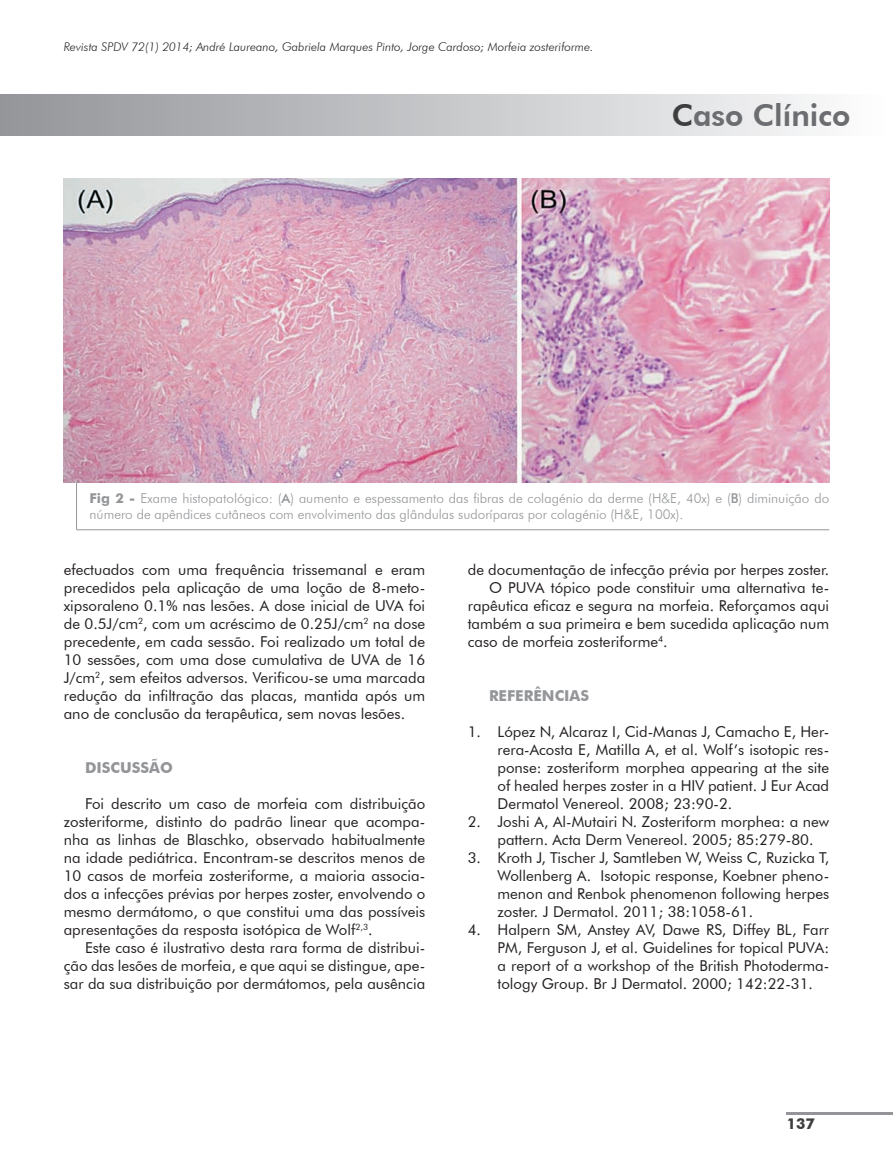
<style>
.page{position:relative;width:893px;height:1170px;background:#fff}
.page>*{position:absolute;margin:0;border:0;box-sizing:border-box;transform-origin:0 0}
.t1{font:800 30px "Futura BT";color:#6c6d70}
.t2{font:15px/18px "Futura BT";color:#231f20;text-align:justify}
.t3{font:700 15px "Futura BT";color:#939598}
.t4{font:700 15px "Futura BT";color:#3e3e3f}
.t5{font:300 13.5px/16.2px "Futura BT";color:#939598}
.t6{font:italic 300 12px "Futura BT";color:#231f20}
.s1{color:#3e3e3f}
.s2{font-weight:700}
.s3{font-weight:500}
</style>
<div class="page">
<div style="left:0;top:94px;width:893px;height:41px;background:linear-gradient(to right,#939498,#fdfdfe)"></div>
<hr style="left:787px;top:1111px;width:106px;height:3px;background:#939598">
<hr style="left:76px;top:482px;width:1px;height:47px;background:#939598">
<hr style="left:76px;top:529px;width:753px;height:1px;background:#939598">
<img style="left:64px;top:179px;width:765px;height:303px">
<p class="t6" style="left:64px;top:39px;width:531px">Revista SPDV 72(1) 2014; André Laureano, Gabriela Marques Pinto, Jorge Cardoso; Morfeia zosteriforme.</p>
<h1 class="t1" style="left:672px;top:97px;width:180px"><span class="s1">C</span>aso Clínico</h1>
<p class="t5" style="left:90px;top:490px;width:741px"><span class="s2">Fig 2 -</span> Exame histopatológico: (<span class="s3">A</span>) aumento e espessamento das fibras de colagénio da derme (H&amp;E, 40x) e (<span class="s3">B</span>) diminuição do número de apêndices cutâneos com envolvimento das glândulas sudoríparas por colagénio (H&amp;E, 100x).</p>
<p class="t2" style="left:64px;top:560px;width:363px">efectuados com uma frequência trissemanal e eram precedidos pela aplicação de uma loção de 8-meto&shy;xipsoraleno 0.1% nas lesões. A dose inicial de UVA foi de 0.5J/cm<sup>2</sup>, com um acréscimo de 0.25J/cm<sup>2</sup> na dose precedente, em cada sessão. Foi realizado um total de 10 sessões, com uma dose cumulativa de UVA de 16<br>J/cm<sup>2</sup>, sem efeitos adversos. Verificou-se uma marcada redução da infiltração das placas, mantida após um ano de conclusão da terapêutica, sem novas lesões.</p>
<p class="t3" style="left:85px;top:758px;width:89px">DISCUSSÃO</p>
<p class="t2" style="left:64px;top:794px;width:363px;text-indent:21px">Foi descrito um caso de morfeia com distribuição zosteriforme, distinto do padrão linear que acompa&shy;nha as linhas de Blaschko, observado habitualmente na idade pediátrica. Encontram-se descritos menos de 10 casos de morfeia zosteriforme, a maioria associa&shy;dos a infecções prévias por herpes zoster, envolvendo o mesmo dermátomo, o que constitui uma das possíveis apresentações da resposta isotópica de Wolf<sup>2,3</sup>.</p>
<p class="t2" style="left:64px;top:938px;width:363px;text-indent:21px">Este caso é ilustrativo desta rara forma de distribui&shy;ção das lesões de morfeia, e que aqui se distingue, ape&shy;sar da sua distribuição por dermátomos, pela ausência</p>
<p class="t2" style="left:468px;top:560px;width:363px">de documentação de infecção prévia por herpes zoster.</p>
<p class="t2" style="left:489px;top:578px;width:342px">O PUVA tópico pode constituir uma alternativa te-</p>
<p class="t2" style="left:468px;top:596px;width:363px">rapêutica eficaz e segura na morfeia. Reforçamos aqui</p>
<p class="t2" style="left:468px;top:614px;width:363px">também a sua primeira e bem sucedida aplicação num</p>
<p class="t2" style="left:468px;top:632px;width:201px">caso de morfeia zosteriforme<sup>4</sup>.</p>
<p class="t3" style="left:489px;top:686px;width:102px">REFERÊNCIAS</p>
<p class="t2" style="left:497px;top:722px;width:333px;text-indent:-30px">1. López N, Alcaraz I, Cid-Manas J, Camacho E, Her&shy;rera-Acosta E, Matilla A, et al. Wolf’s isotopic res&shy;ponse: zosteriform morphea appearing at the site of healed herpes zoster in a HIV patient. J Eur Acad Dermatol Venereol. 2008; 23:90-2.</p>
<p class="t2" style="left:497px;top:812px;width:333px;text-indent:-30px">2. Joshi A, Al-Mutairi N. Zosteriform morphea: a new pattern. Acta Derm Venereol. 2005; 85:279-80.</p>
<p class="t2" style="left:497px;top:848px;width:333px;text-indent:-30px">3. Kroth J, Tischer J, Samtleben W, Weiss C, Ruzicka T, Wollenberg A. Isotopic response, Koebner pheno&shy;menon and Renbok phenomenon following herpes zoster. J Dermatol. 2011; 38:1058-61.</p>
<p class="t2" style="left:497px;top:920px;width:333px;text-indent:-30px">4. Halpern SM, Anstey AV, Dawe RS, Diffey BL, Farr PM, Ferguson J, et al. Guidelines for topical PUVA: a report of a workshop of the British Photoderma&shy;tology Group. Br J Dermatol. 2000; 142:22-31.</p>
<p class="t4" style="left:787px;top:1114px;width:30px">137</p>
</div>
